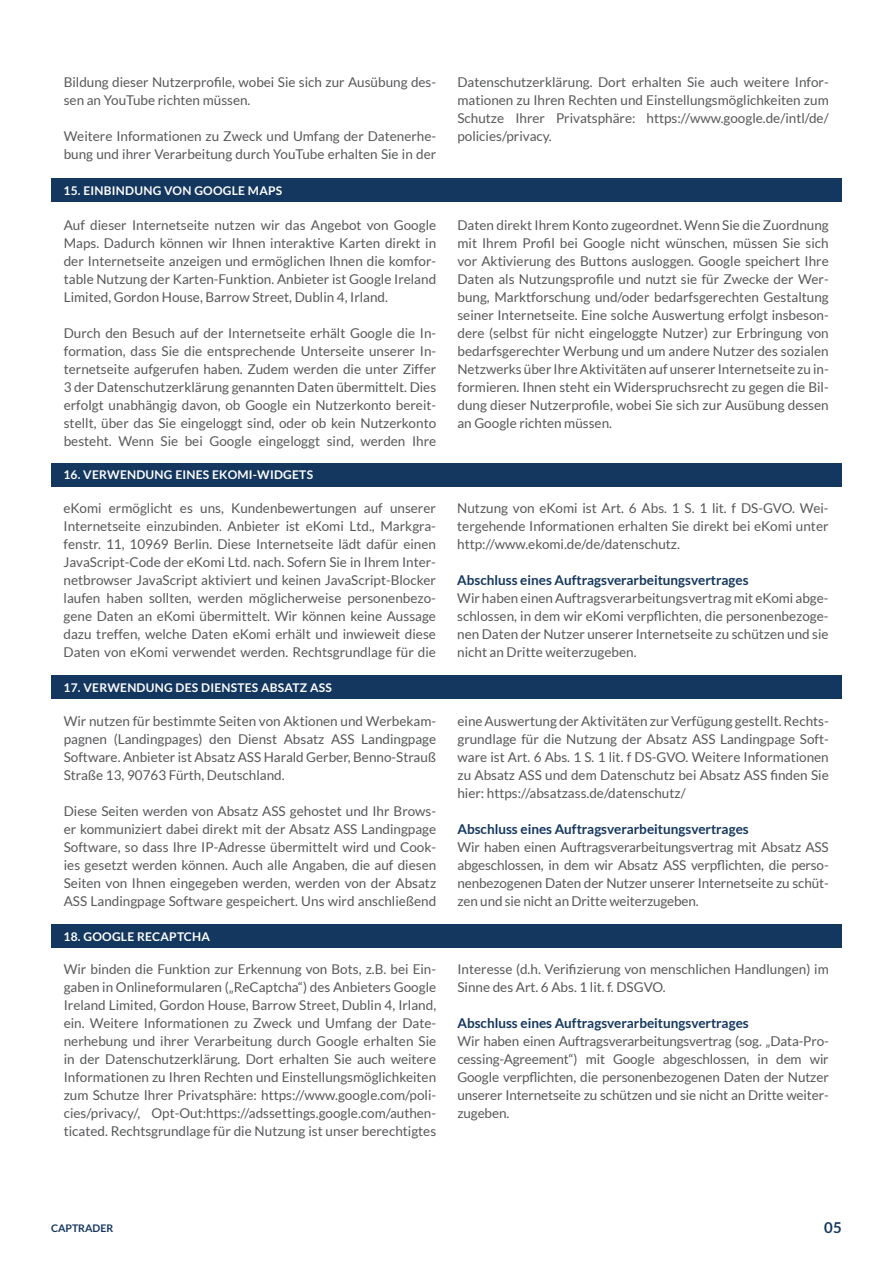
<style>
.page{position:relative;width:893px;height:1263px;background:#fff}
.page>*{position:absolute;margin:0;border:0;box-sizing:border-box;transform-origin:0 0}
.t1{font:700 15px "Lato";color:#14375f}
.t2{font:13.5px/18px "Lato";color:#57585a;text-align:justify}
.t3{font:700 13.5px "Lato";color:#14375f}
.t4{font:700 12px "Lato";letter-spacing:.02em;color:#fff}
.t5{font:700 10.5px "Lato";color:#14375f}
</style>
<div class="page">
<div style="left:51px;top:179px;width:791px;height:23px;background:#14375f"></div>
<div style="left:51px;top:463px;width:791px;height:23px;background:#14375f"></div>
<div style="left:51px;top:676px;width:791px;height:23px;background:#14375f"></div>
<div style="left:51px;top:924px;width:791px;height:23px;background:#14375f"></div>
<p class="t2" style="left:64px;top:73px;width:374px">Bildung dieser Nutzerprofile, wobei Sie sich zur Ausübung des&shy;sen an YouTube richten müssen.</p>
<p class="t2" style="left:64px;top:127px;width:374px">Weitere Informationen zu Zweck und Umfang der Datenerhe&shy;bung und ihrer Verarbeitung durch YouTube erhalten Sie in der</p>
<p class="t4" style="left:64px;top:184px;width:220px">15. EINBINDUNG VON GOOGLE MAPS</p>
<p class="t2" style="left:64px;top:216px;width:374px">Auf dieser Internetseite nutzen wir das Angebot von Google Maps. Dadurch können wir Ihnen interaktive Karten direkt in der Internetseite anzeigen und ermöglichen Ihnen die komfor&shy;table Nutzung der Karten-Funktion. Anbieter ist Google Ireland Limited, Gordon House, Barrow Street, Dublin 4, Irland.</p>
<p class="t2" style="left:64px;top:324px;width:374px">Durch den Besuch auf der Internetseite erhält Google die In&shy;formation, dass Sie die entsprechende Unterseite unserer In&shy;ternetseite aufgerufen haben. Zudem werden die unter Ziffer 3 der Datenschutzerklärung genannten Daten übermittelt. Dies erfolgt unabhängig davon, ob Google ein Nutzerkonto bereit&shy;stellt, über das Sie eingeloggt sind, oder ob kein Nutzerkonto besteht. Wenn Sie bei Google eingeloggt sind, werden Ihre</p>
<p class="t4" style="left:63px;top:468px;width:251px">16. VERWENDUNG EINES EKOMI-WIDGETS</p>
<p class="t2" style="left:64px;top:499px;width:374px">eKomi ermöglicht es uns, Kundenbewertungen auf unserer Internetseite einzubinden. Anbieter ist eKomi Ltd., Markgra&shy;fenstr. 11, 10969 Berlin. Diese Internetseite lädt dafür einen JavaScript-Code der eKomi Ltd. nach. Sofern Sie in Ihrem Inter&shy;netbrowser JavaScript aktiviert und keinen JavaScript-Blocker laufen haben sollten, werden möglicherweise personenbezo&shy;gene Daten an eKomi übermittelt. Wir können keine Aussage dazu treffen, welche Daten eKomi erhält und inwieweit diese Daten von eKomi verwendet werden. Rechtsgrundlage für die</p>
<p class="t4" style="left:64px;top:681px;width:270px">17. VERWENDUNG DES DIENSTES ABSATZ ASS</p>
<p class="t2" style="left:64px;top:712px;width:374px">Wir nutzen für bestimmte Seiten von Aktionen und Werbekam&shy;pagnen (Landingpages) den Dienst Absatz ASS Landingpage Software. Anbieter ist Absatz ASS Harald Gerber, Benno-Strauß Straße 13, 90763 Fürth, Deutschland.</p>
<p class="t2" style="left:64px;top:802px;width:374px">Diese Seiten werden von Absatz ASS gehostet und Ihr Brows&shy;er kommuniziert dabei direkt mit der Absatz ASS Landingpage Software, so dass Ihre IP-Adresse übermittelt wird und Cook&shy;ies gesetzt werden können. Auch alle Angaben, die auf diesen Seiten von Ihnen eingegeben werden, werden von der Absatz ASS Landingpage Software gespeichert. Uns wird anschließend</p>
<p class="t4" style="left:64px;top:929px;width:148px">18. GOOGLE RECAPTCHA</p>
<p class="t2" style="left:64px;top:960px;width:374px">Wir binden die Funktion zur Erkennung von Bots, z.B. bei Ein&shy;gaben in Onlineformularen („ReCaptcha“) des Anbieters Google Ireland Limited, Gordon House, Barrow Street, Dublin 4, Irland, ein. Weitere Informationen zu Zweck und Umfang der Date&shy;nerhebung und ihrer Verarbeitung durch Google erhalten Sie in der Datenschutzerklärung. Dort erhalten Sie auch weitere Informationen zu Ihren Rechten und Einstellungsmöglichkeiten zum Schutze Ihrer Privatsphäre: https://www.google.com/poli&shy;cies/privacy/, Opt-Out:https://adssettings.google.com/authen&shy;ticated. Rechtsgrundlage für die Nutzung ist unser berechtigtes</p>
<p class="t2" style="left:457px;top:73px;width:373px">Datenschutzerklärung. Dort erhalten Sie auch weitere Infor&shy;mationen zu Ihren Rechten und Einstellungsmöglichkeiten zum Schutze Ihrer Privatsphäre: https://www.google.de/intl/de/ policies/privacy.</p>
<p class="t2" style="left:457px;top:216px;width:373px">Daten direkt Ihrem Konto zugeordnet. Wenn Sie die Zuordnung mit Ihrem Profil bei Google nicht wünschen, müssen Sie sich vor Aktivierung des Buttons ausloggen. Google speichert Ihre Daten als Nutzungsprofile und nutzt sie für Zwecke der Wer&shy;bung, Marktforschung und/oder bedarfsgerechten Gestaltung seiner Internetseite. Eine solche Auswertung erfolgt insbeson&shy;dere (selbst für nicht eingeloggte Nutzer) zur Erbringung von bedarfsgerechter Werbung und um andere Nutzer des sozialen Netzwerks über Ihre Aktivitäten auf unserer Internetseite zu in&shy;formieren. Ihnen steht ein Widerspruchsrecht zu gegen die Bil&shy;dung dieser Nutzerprofile, wobei Sie sich zur Ausübung dessen an Google richten müssen.</p>
<p class="t2" style="left:457px;top:499px;width:373px">Nutzung von eKomi ist Art. 6 Abs. 1 S. 1 lit. f DS-GVO. Wei&shy;tergehende Informationen erhalten Sie direkt bei eKomi unter http://www.ekomi.de/de/datenschutz.</p>
<p class="t3" style="left:457px;top:573px;width:293px">Abschluss eines Auftragsverarbeitungsvertrages</p>
<p class="t2" style="left:457px;top:589px;width:373px">Wir haben einen Auftragsverarbeitungsvertrag mit eKomi abge&shy;schlossen, in dem wir eKomi verpflichten, die personenbezoge&shy;nen Daten der Nutzer unserer Internetseite zu schützen und sie nicht an Dritte weiterzugeben.</p>
<p class="t2" style="left:457px;top:712px;width:373px">eine Auswertung der Aktivitäten zur Verfügung gestellt. Rechts&shy;grundlage für die Nutzung der Absatz ASS Landingpage Soft&shy;ware ist Art. 6 Abs. 1 S. 1 lit. f DS-GVO. Weitere Informationen zu Absatz ASS und dem Datenschutz bei Absatz ASS finden Sie hier: https://absatzass.de/datenschutz/</p>
<p class="t3" style="left:457px;top:821px;width:293px">Abschluss eines Auftragsverarbeitungsvertrages</p>
<p class="t2" style="left:457px;top:838px;width:373px">Wir haben einen Auftragsverarbeitungsvertrag mit Absatz ASS abgeschlossen, in dem wir Absatz ASS verpflichten, die perso&shy;nenbezogenen Daten der Nutzer unserer Internetseite zu schüt&shy;zen und sie nicht an Dritte weiterzugeben.</p>
<p class="t2" style="left:457px;top:960px;width:373px">Interesse (d.h. Verifizierung von menschlichen Handlungen) im<br>Sinne des Art. 6 Abs. 1 lit. f. DSGVO.</p>
<p class="t3" style="left:457px;top:1016px;width:293px">Abschluss eines Auftragsverarbeitungsvertrages</p>
<p class="t2" style="left:457px;top:1032px;width:373px">Wir haben einen Auftragsverarbeitungsvertrag (sog. „Data-Pro&shy;cessing-Agreement“) mit Google abgeschlossen, in dem wir Google verpflichten, die personenbezogenen Daten der Nutzer unserer Internetseite zu schützen und sie nicht an Dritte weiter&shy;zugeben.</p>
<p class="t5" style="left:51px;top:1222px;width:64px">CAPTRADER</p>
<p class="t1" style="left:824px;top:1218px;width:19px">05</p>
</div>
